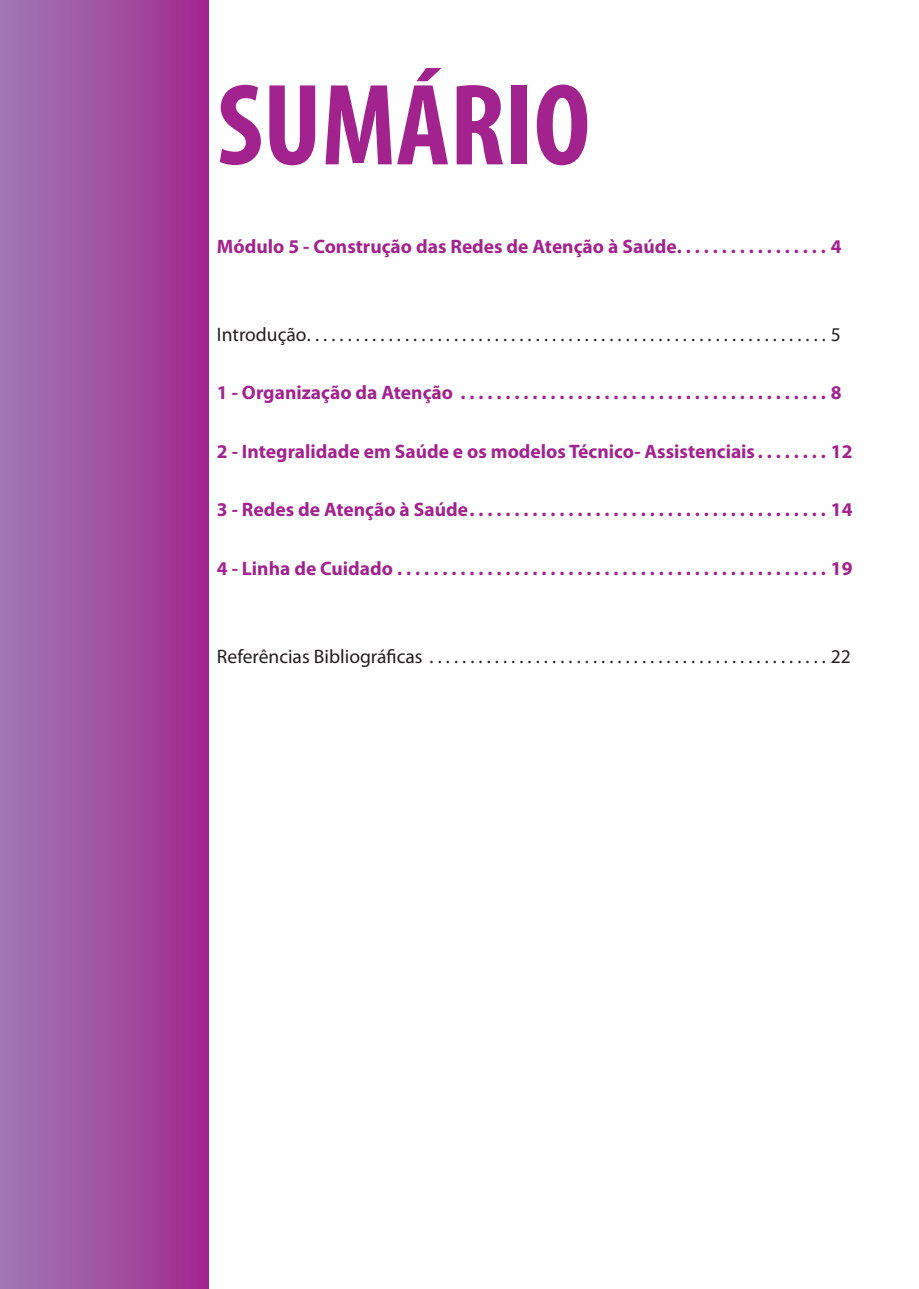
<style>
.page{position:relative;width:919px;height:1289px;background:#fff}
.page>*{position:absolute;margin:0;border:0;box-sizing:border-box;transform-origin:0 0}
.t1{font:700 condensed 117px "Myriad Pro";color:#a2238e}
.TEXTO_NORMAL{font:700 19.5px "Myriad Pro";color:#a2238e}
.TEXTO_NORMAL-2{font:19.5px "Myriad Pro";color:#231f20}
</style>
<div class="page">
<div style="left:0;top:0;width:208px;height:1288px;background:linear-gradient(to right,#9f7bb4,#a22a8e)"></div>
<p class="t1" style="left:217px;top:52px;width:374px">SUMÁRIO</p>
<p class="TEXTO_NORMAL" style="left:217px;top:233px;width:626px">Módulo 5 - Construção das Redes de Atenção à Saúde . . . . . . . . . . . . . . . . . 4</p>
<p class="TEXTO_NORMAL-2" style="left:217px;top:322px;width:625px">Introdução . . . . . . . . . . . . . . . . . . . . . . . . . . . . . . . . . . . . . . . . . . . . . . . . . . . . . . . . . . . . . . . . 5</p>
<p class="TEXTO_NORMAL" style="left:217px;top:380px;width:626px">1 - Organização da Atenção . . . . . . . . . . . . . . . . . . . . . . . . . . . . . . . . . . . . . . . . . 8</p>
<p class="TEXTO_NORMAL" style="left:217px;top:438px;width:637px">2 - Integralidade em Saúde e os modelos Técnico- Assistenciais . . . . . . . . 12</p>
<p class="TEXTO_NORMAL" style="left:217px;top:497px;width:637px">3 - Redes de Atenção à Saúde . . . . . . . . . . . . . . . . . . . . . . . . . . . . . . . . . . . . . . . . 14</p>
<p class="TEXTO_NORMAL" style="left:217px;top:555px;width:637px">4 - Linha de Cuidado . . . . . . . . . . . . . . . . . . . . . . . . . . . . . . . . . . . . . . . . . . . . . . . . 19</p>
<p class="TEXTO_NORMAL-2" style="left:217px;top:644px;width:635px">Referências Bibliográficas . . . . . . . . . . . . . . . . . . . . . . . . . . . . . . . . . . . . . . . . . . . . . . . . . 22</p>
</div>
